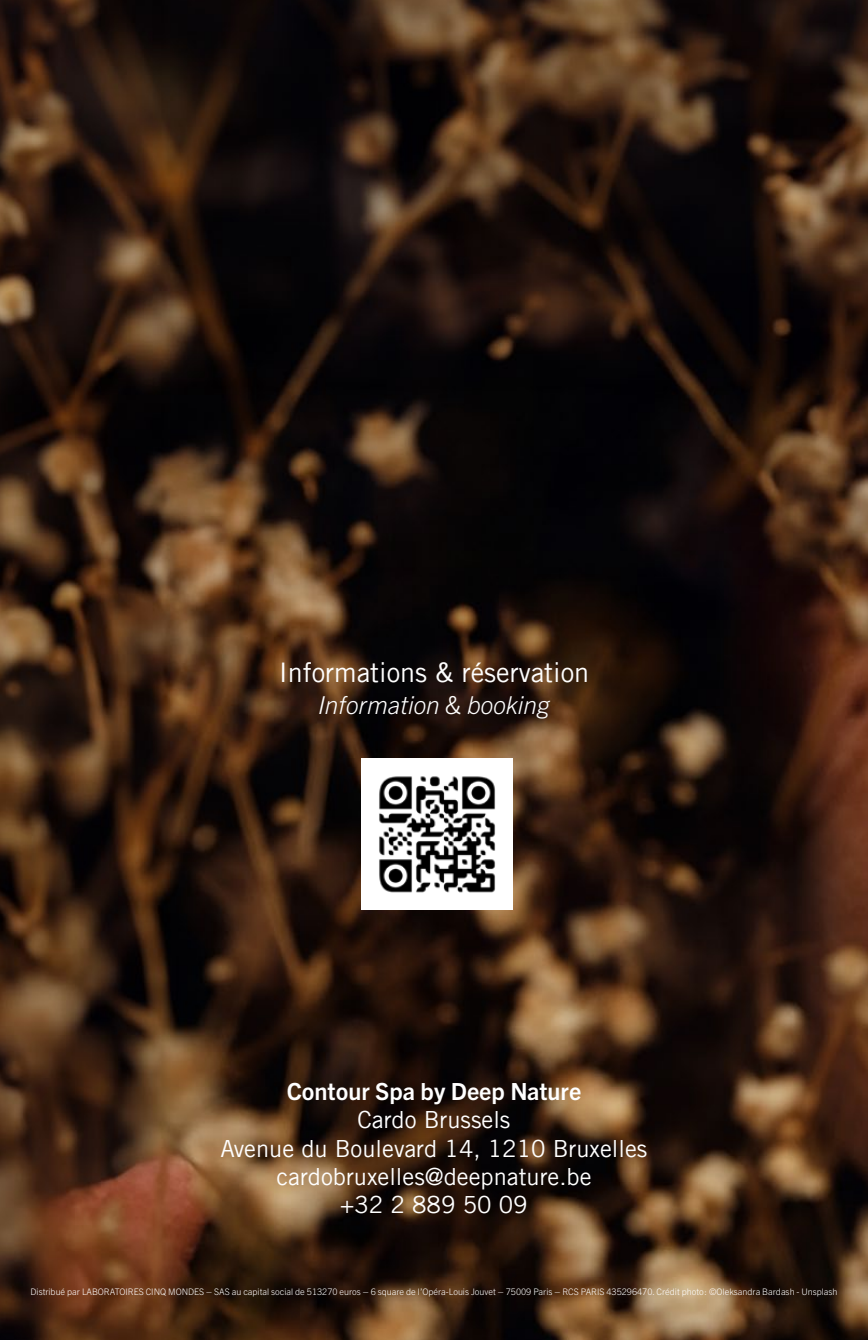
<style>
.page{position:relative;width:868px;height:1340px;background:#fff}
.page>*{position:absolute;margin:0;border:0;box-sizing:border-box;transform-origin:0 0}
.t1{font:27px "Trade Gothic LT";color:#fff}
.t2{font:italic 300 24.75px "Trade Gothic Next LT Pro";color:#fff}
.t3{font:23.62px/28.3px "Trade Gothic LT";color:#fff;text-align:center}
.t4{font:700 23.62px "Trade Gothic Next LT Pro";color:#fff}
.t5{font:300 9px "Trade Gothic Next LT Pro";color:#fff}
</style>
<div class="page">
<img style="left:0;top:0;width:867px;height:1339px">
<img style="left:361px;top:758px;width:152px;height:151px">
<h1 class="t1" style="left:278px;top:655px;width:312px">Informations &amp; réservation</h1>
<h2 class="t2" style="left:318px;top:687px;width:233px">Information &amp; booking</h2>
<h3 class="t4" style="left:287px;top:1074px;width:296px">Contour Spa by Deep Nature</h3>
<h3 class="t3" style="left:220px;top:1105px;width:428px">Cardo Brussels<br>Avenue du Boulevard 14, 1210 Bruxelles cardobruxelles@deepnature.be<br>+32 2 889 50 09</h3>
<p class="t5" style="left:30px;top:1285px;width:808px">Distribué par LABORATOIRES CINQ MONDES – SAS au capital social de 513270 euros – 6 square de l’Opéra-Louis Jouvet – 75009 Paris – RCS PARIS 435296470. Crédit photo: ©Oleksandra Bardash - Unsplash</p>
</div>
